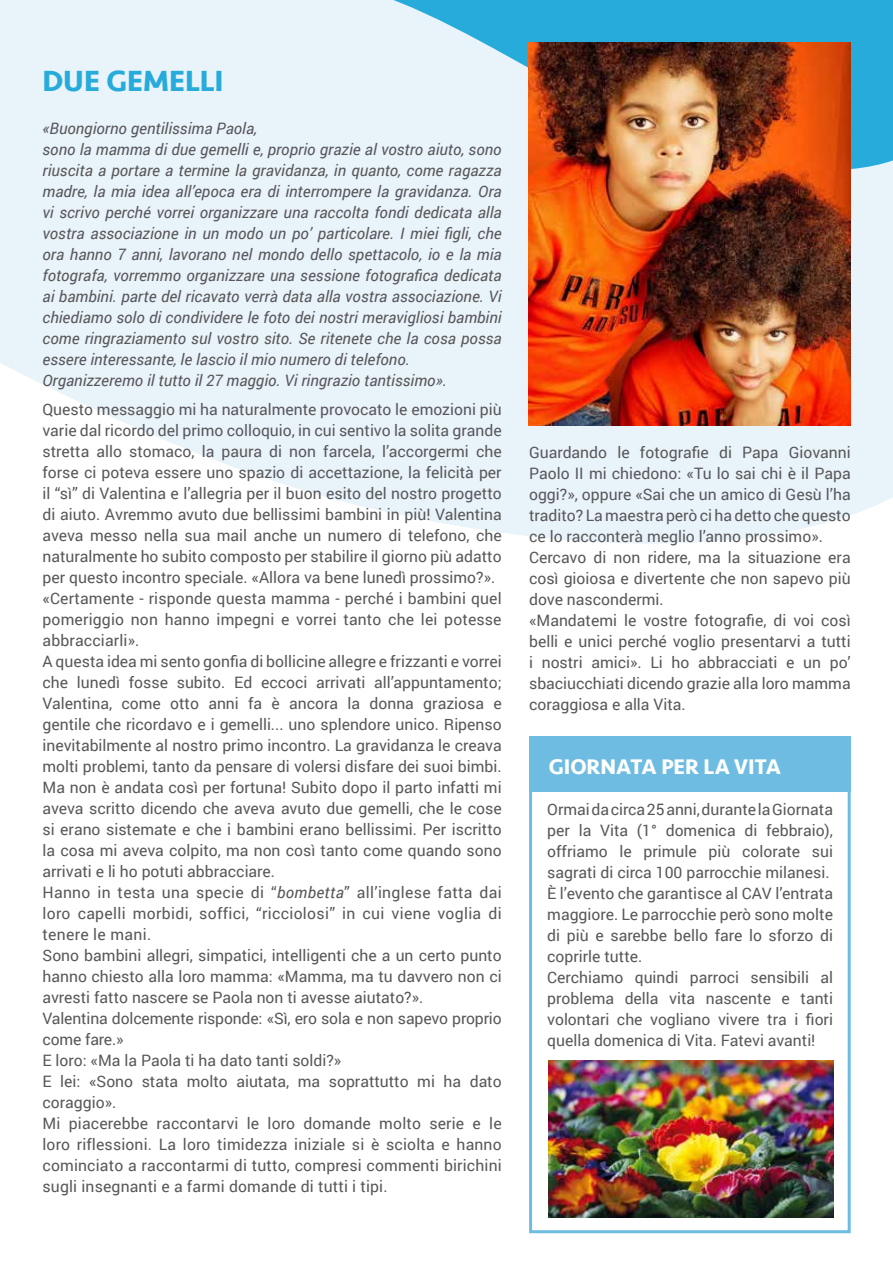
<style>
.page{position:relative;width:893px;height:1263px;background:#fff}
.page>*{position:absolute;margin:0;border:0;box-sizing:border-box;transform-origin:0 0}
.t1{font:700 30px "Seravek";color:#26abdb}
.t2{font:700 21.75px "Seravek";color:#fff}
.t3{font:15.75px/21px "Roboto";color:#58585a}
.t4{font:italic 15.75px/21px "Roboto";color:#58585a}
.s1{font-style:italic}
</style>
<div class="page">
<svg style="left:0;top:0;width:893px;height:544px;fill:#e9f3fa"></svg>
<div style="left:529px;top:737px;width:322px;height:496px;border:3px solid #6ebce2"></div>
<div style="left:529px;top:737px;width:322px;height:55px;background:#6ebce2"></div>
<svg style="left:294px;top:0;width:599px;height:189px;background:#9fd6ec"></svg>
<img style="left:549px;top:1061px;width:284px;height:156px">
<img style="left:529px;top:43px;width:321px;height:382px">
<h1 class="t1" style="left:43px;top:57px;width:183px">DUE GEMELLI</h1>
<p class="t4" style="left:43px;top:117px;width:461px">«Buongiorno gentilissima Paola,<br>sono la mamma di due gemelli e, proprio grazie al vostro aiuto, sono riuscita a portare a termine la gravidanza, in quanto, come ragazza madre, la mia idea all’epoca era di interrompere la gravidanza. Ora vi scrivo perché vorrei organizzare una raccolta fondi dedicata alla vostra associazione in un modo un po’ particolare. I miei figli, che ora hanno 7 anni, lavorano nel mondo dello spettacolo, io e la mia fotografa, vorremmo organizzare una sessione fotografica dedicata ai bambini. parte del ricavato verrà data alla vostra associazione. Vi chiediamo solo di condividere le foto dei nostri meravigliosi bambini come ringraziamento sul vostro sito. Se ritenete che la cosa possa essere interessante, le lascio il mio numero di telefono.<br>Organizzeremo il tutto il 27 maggio. Vi ringrazio tantissimo».</p>
<p class="t3" style="left:43px;top:398px;width:461px">Questo messaggio mi ha naturalmente provocato le emozioni più varie dal ricordo del primo colloquio, in cui sentivo la solita grande stretta allo stomaco, la paura di non farcela, l’accorgermi che forse ci poteva essere uno spazio di accettazione, la felicità per il “sì” di Valentina e l’allegria per il buon esito del nostro progetto di aiuto. Avremmo avuto due bellissimi bambini in più! Valentina aveva messo nella sua mail anche un numero di telefono, che naturalmente ho subito composto per stabilire il giorno più adatto per questo incontro speciale. «Allora va bene lunedì prossimo?». «Certamente - risponde questa mamma - perché i bambini quel pomeriggio non hanno impegni e vorrei tanto che lei potesse abbracciarli».<br>A questa idea mi sento gonfia di bollicine allegre e frizzanti e vorrei che lunedì fosse subito. Ed eccoci arrivati all’appuntamento; Valentina, come otto anni fa è ancora la donna graziosa e gentile che ricordavo e i gemelli... uno splendore unico. Ripenso inevitabilmente al nostro primo incontro. La gravidanza le creava molti problemi, tanto da pensare di volersi disfare dei suoi bimbi.<br>Ma non è andata così per fortuna! Subito dopo il parto infatti mi aveva scritto dicendo che aveva avuto due gemelli, che le cose si erano sistemate e che i bambini erano bellissimi. Per iscritto la cosa mi aveva colpito, ma non così tanto come quando sono arrivati e li ho potuti abbracciare.<br>Hanno in testa una specie di “<span class="s1">bombetta</span>” all’inglese fatta dai loro capelli morbidi, soffici, “ricciolosi” in cui viene voglia di tenere le mani.<br>Sono bambini allegri, simpatici, intelligenti che a un certo punto hanno chiesto alla loro mamma: «Mamma, ma tu davvero non ci avresti fatto nascere se Paola non ti avesse aiutato?».<br>Valentina dolcemente risponde: «Sì, ero sola e non sapevo proprio come fare.»<br>E loro: «Ma la Paola ti ha dato tanti soldi?»<br>E lei: «Sono stata molto aiutata, ma soprattutto mi ha dato coraggio».<br>Mi piacerebbe raccontarvi le loro domande molto serie e le loro riflessioni. La loro timidezza iniziale si è sciolta e hanno cominciato a raccontarmi di tutto, compresi commenti birichini sugli insegnanti e a farmi domande di tutti i tipi.</p>
<p class="t3" style="left:529px;top:442px;width:323px">Guardando le fotografie di Papa Giovanni Paolo II mi chiedono: «Tu lo sai chi è il Papa oggi?», oppure «Sai che un amico di Gesù l’ha tradito? La maestra però ci ha detto che questo ce lo racconterà meglio l’anno prossimo».<br>Cercavo di non ridere, ma la situazione era così gioiosa e divertente che non sapevo più dove nascondermi.<br>«Mandatemi le vostre fotografie, di voi così belli e unici perché voglio presentarvi a tutti i nostri amici». Li ho abbracciati e un po’ sbaciucchiati dicendo grazie alla loro mamma coraggiosa e alla Vita.</p>
<h2 class="t2" style="left:549px;top:750px;width:234px">GIORNATA PER LA VITA</h2>
<p class="t3" style="left:547px;top:798px;width:287px">Ormai da circa 25 anni, durante la Giornata per la Vita (1° domenica di febbraio), offriamo le primule più colorate sui sagrati di circa 100 parrocchie milanesi.<br>È l’evento che garantisce al CAV l’entrata maggiore. Le parrocchie però sono molte di più e sarebbe bello fare lo sforzo di coprirle tutte.<br>Cerchiamo quindi parroci sensibili al problema della vita nascente e tanti volontari che vogliano vivere tra i fiori quella domenica di Vita. Fatevi avanti!</p>
</div>
